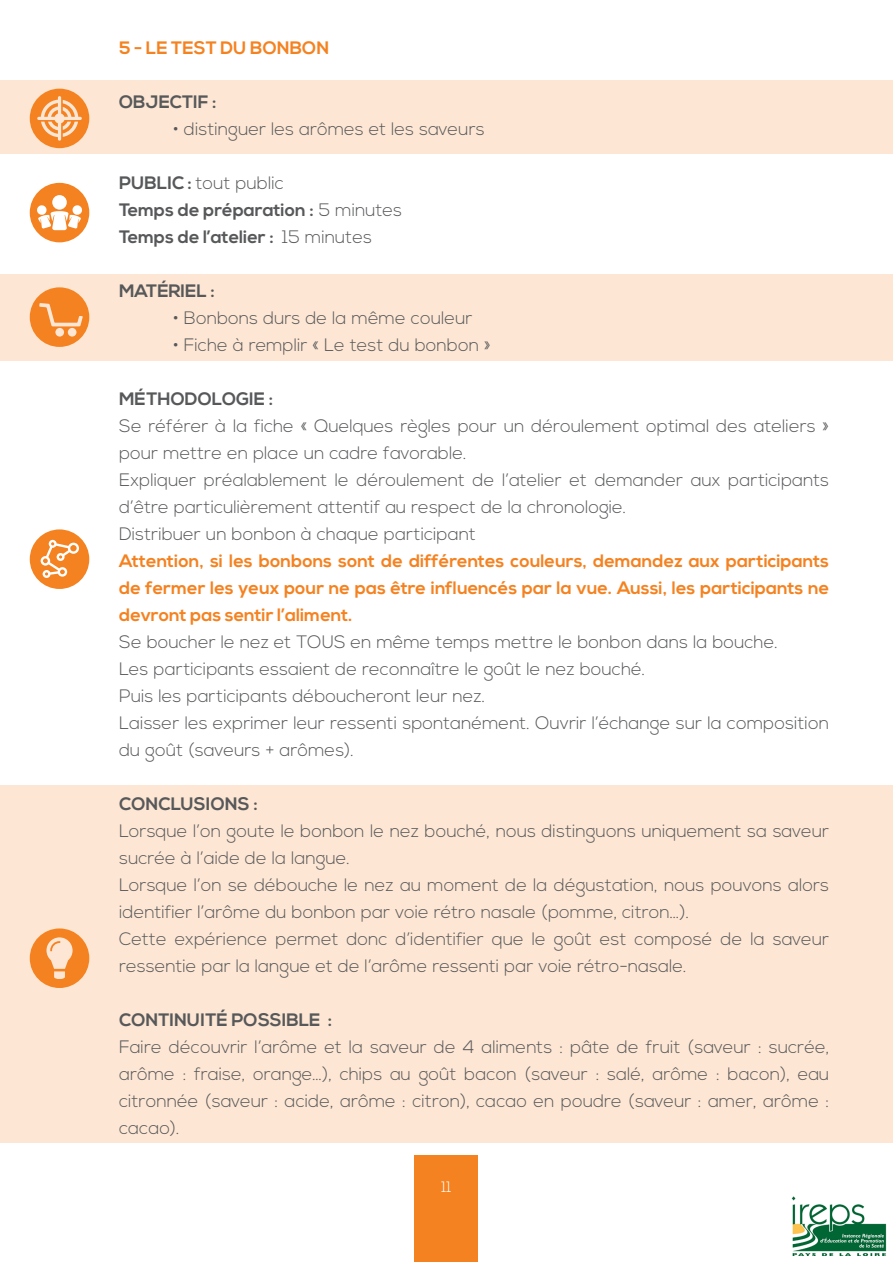
<style>
.page{position:relative;width:893px;height:1263px;background:#fff}
.page>*{position:absolute;margin:0;border:0;box-sizing:border-box;transform-origin:0 0}
.t1{font:300 18px/27px "Nexa";color:#57585a}
.t2{font:700 18px/27px "Nexa";color:#f58220;text-align:justify}
.t3{font:700 18px "Nexa";color:#57585a}
.t4{font:300 15px "Nexa";color:#fff}
.s1{font-weight:700}
.s2{font-weight:300}
</style>
<div class="page">
<div style="left:0;top:786px;width:893px;height:357px;background:#fde6d3"></div>
<div style="left:0;top:274px;width:893px;height:86px;background:#fde6d3"></div>
<div style="left:0;top:81px;width:893px;height:73px;background:#fde6d3"></div>
<div style="left:415px;top:1155px;width:63px;height:107px;background:#f58220"></div>
<svg style="left:30px;top:183px;width:59px;height:59px"></svg>
<svg style="left:30px;top:287px;width:59px;height:60px"></svg>
<svg style="left:30px;top:529px;width:59px;height:60px"></svg>
<svg style="left:30px;top:89px;width:59px;height:59px"></svg>
<svg style="left:30px;top:928px;width:59px;height:60px"></svg>
<img style="left:791px;top:1196px;width:96px;height:60px">
<p class="t2" style="left:119px;top:35px;width:212px">5 - LE TEST DU BONBON</p>
<p class="t3" style="left:119px;top:91px;width:99px">OBJECTIF :</p>
<p class="t1" style="left:173px;top:116px;width:313px">• distinguer les arômes et les saveurs</p>
<p class="t1" style="left:119px;top:170px;width:166px"><span class="s1">PUBLIC :</span> tout public</p>
<p class="t3" style="left:119px;top:199px;width:285px">Temps de préparation : <span class="s2">5 minutes</span></p>
<p class="t3" style="left:119px;top:226px;width:254px">Temps de l’atelier : <span class="s2">15 minutes</span></p>
<p class="t3" style="left:119px;top:280px;width:97px">MATÉRIEL :</p>
<p class="t1" style="left:173px;top:305px;width:301px">• Bonbons durs de la même couleur</p>
<p class="t1" style="left:173px;top:332px;width:319px">• Fiche à remplir « Le test du bonbon »</p>
<p class="t3" style="left:119px;top:388px;width:155px">MÉTHODOLOGIE :</p>
<p class="t1" style="left:119px;top:413px;width:712px">Se référer à la fiche « Quelques règles pour un déroulement optimal des ateliers » pour mettre en place un cadre favorable.</p>
<p class="t1" style="left:119px;top:467px;width:712px">Expliquer préalablement le déroulement de l’atelier et demander aux participants d’être particulièrement attentif au respect de la chronologie.</p>
<p class="t1" style="left:119px;top:521px;width:358px">Distribuer un bonbon à chaque participant</p>
<p class="t2" style="left:119px;top:548px;width:712px">Attention, si les bonbons sont de différentes couleurs, demandez aux participants de fermer les yeux pour ne pas être influencés par la vue. Aussi, les participants ne devront pas sentir l’aliment.</p>
<p class="t1" style="left:119px;top:629px;width:660px">Se boucher le nez et TOUS en même temps mettre le bonbon dans la bouche.</p>
<p class="t1" style="left:119px;top:656px;width:528px">Les participants essaient de reconnaître le goût le nez bouché.</p>
<p class="t1" style="left:119px;top:683px;width:368px">Puis les participants déboucheront leur nez.</p>
<p class="t1" style="left:119px;top:710px;width:712px">Laisser les exprimer leur ressenti spontanément. Ouvrir l’échange sur la composition du goût (saveurs + arômes).</p>
<p class="t3" style="left:119px;top:793px;width:140px">CONCLUSIONS :</p>
<p class="t1" style="left:119px;top:818px;width:712px">Lorsque l’on goute le bonbon le nez bouché, nous distinguons uniquement sa saveur sucrée à l’aide de la langue.</p>
<p class="t1" style="left:119px;top:872px;width:712px">Lorsque l’on se débouche le nez au moment de la dégustation, nous pouvons alors identifier l’arôme du bonbon par voie rétro nasale (pomme, citron…).</p>
<p class="t1" style="left:119px;top:926px;width:712px">Cette expérience permet donc d’identifier que le goût est composé de la saveur ressentie par la langue et de l’arôme ressenti par voie rétro-nasale.</p>
<p class="t3" style="left:119px;top:1009px;width:214px">CONTINUITÉ POSSIBLE :</p>
<p class="t1" style="left:119px;top:1034px;width:712px;text-align:justify">Faire découvrir l’arôme et la saveur de 4 aliments : pâte de fruit (saveur : sucrée, arôme : fraise, orange…), chips au goût bacon (saveur : salé, arôme : bacon), eau citronnée (saveur : acide, arôme : citron), cacao en poudre (saveur : amer, arôme : cacao).</p>
<p class="t4" style="left:442px;top:1178px;width:11px">11</p>
</div>
